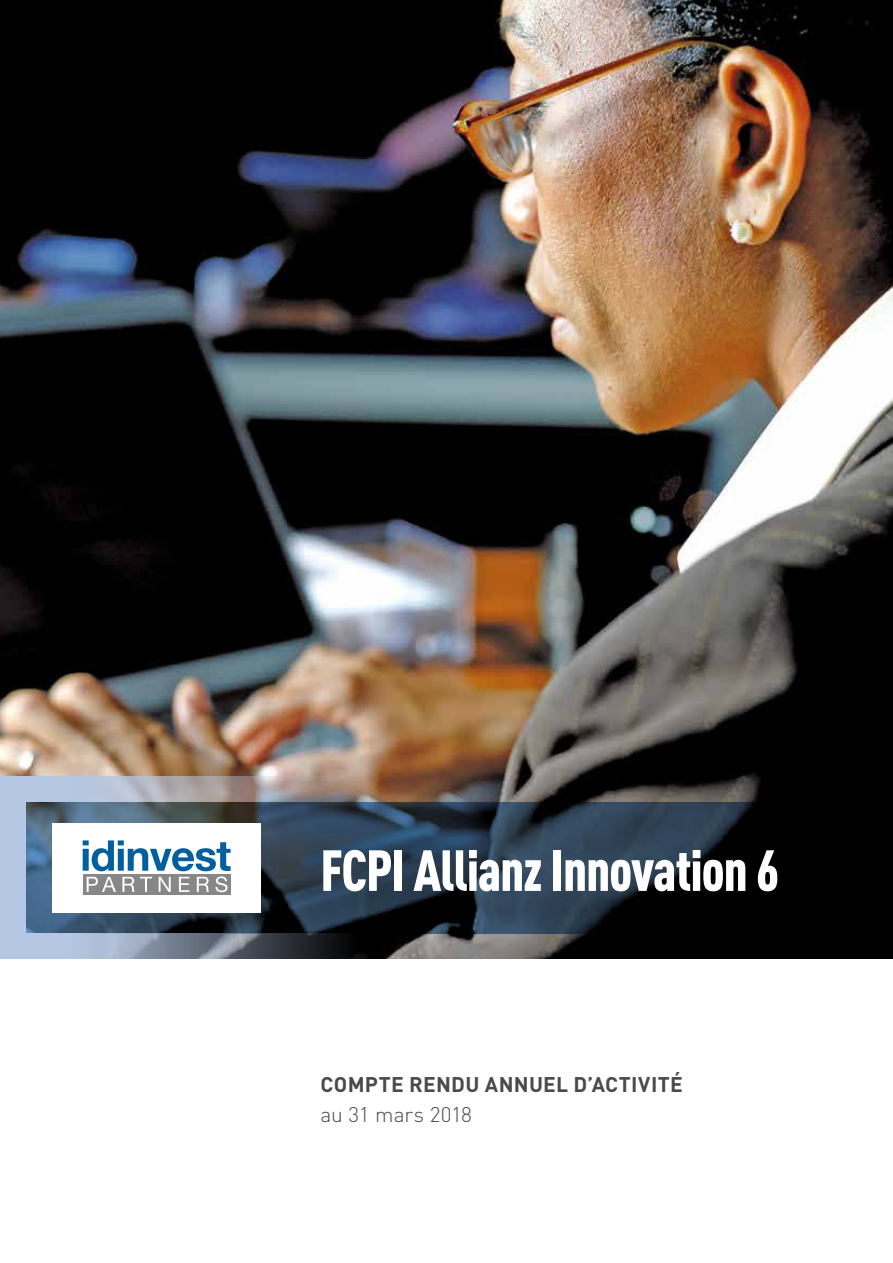
<style>
.page{position:relative;width:893px;height:1263px;background:#fff}
.page>*{position:absolute;margin:0;border:0;box-sizing:border-box;transform-origin:0 0}
.t1{font:900 condensed 57px "DIN Pro";letter-spacing:-.02em;color:#fff;scale:.96 1}
.t2{font:700 21px "DIN Pro";letter-spacing:.015em;color:#4a4a49}
.t3{font:300 21px "DIN Pro";letter-spacing:-.005em;color:#4a4a49}
</style>
<div class="page">
<img style="left:0;top:0;width:893px;height:959px">
<svg style="left:26px;top:801px;width:867px;height:132px"></svg>
<div style="left:52px;top:823px;width:209px;height:89px;background:#fff"></div>
<div style="left:83px;top:874px;width:148px;height:20px;background:#878787"></div>
<svg style="left:83px;top:840px;width:148px;height:52px"></svg>
<div style="left:0;top:778px;width:26px;height:174px;background:#b5c7e3"></div>
<svg style="left:0;top:776px;width:390px;height:25px"></svg>
<svg style="left:0;top:933px;width:390px;height:26px"></svg>
<h1 class="t1" style="left:320px;top:826px;width:479px">FCPI Allianz Innovation 6</h1>
<p class="t2" style="left:320px;top:1067px;width:364px">COMPTE RENDU ANNUEL D’ACTIVITÉ</p>
<p class="t3" style="left:320px;top:1098px;width:153px">au 31 mars 2018</p>
</div>
